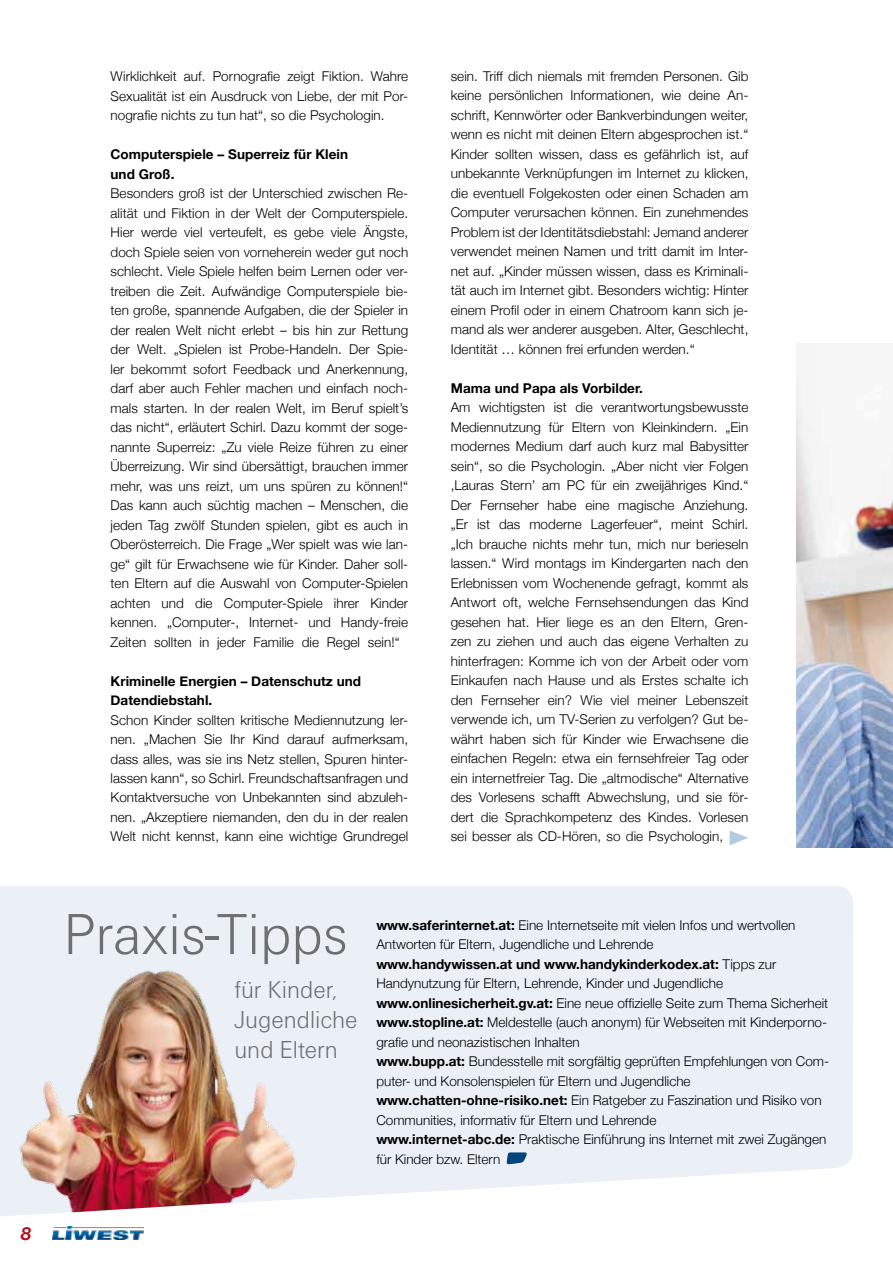
<style>
.page{position:relative;width:893px;height:1263px;background:#fff}
.page>*{position:absolute;margin:0;border:0;box-sizing:border-box;transform-origin:0 0}
.t1{font:300 60px "Unitus T";color:#6e6f70}
.t2{font:300 25.5px/30px "Unitus T";color:#6e6f70}
.t3{font:italic 700 18px "Helvetica Neue";color:#b50d18}
.t4{font:300 13.5px/19.5px "Helvetica Neue";color:#000;text-align:justify}
.t5{font:700 13.5px/19.5px "Helvetica Neue";letter-spacing:.005em;color:#000}
.s1{font-weight:700}
</style>
<div class="page">
<img style="left:797px;top:375px;width:96px;height:473px">
<div style="left:0;top:886px;width:853px;height:312px;background:#ebf0f7"></div>
<img style="left:52px;top:1226px;width:91px;height:14px">
<svg style="left:730px;top:830px;width:18px;height:15px"></svg>
<svg style="left:506px;top:1152px;width:22px;height:12px"></svg>
<img style="left:0;top:960px;width:319px;height:256px">
<h3 class="t3" style="left:21px;top:1222px;width:12px">8</h3>
<p class="t4" style="left:111px;top:66px;width:299px">Wirklichkeit auf. Pornografie zeigt Fiktion. Wahre Sexualität ist ein Ausdruck von Liebe, der mit Por&shy;nografie nichts zu tun hat“, so die Psychologin.</p>
<p class="t5" style="left:111px;top:144px;width:239px">Computerspiele – Superreiz für Klein und Groß.</p>
<p class="t4" style="left:111px;top:183px;width:299px">Besonders groß ist der Unterschied zwischen Re&shy;alität und Fiktion in der Welt der Computerspiele.<br>Hier werde viel verteufelt, es gebe viele Ängste, doch Spiele seien von vorneherein weder gut noch schlecht. Viele Spiele helfen beim Lernen oder ver&shy;treiben die Zeit. Aufwändige Computerspiele bie&shy;ten große, spannende Aufgaben, die der Spieler in der realen Welt nicht erlebt – bis hin zur Rettung der Welt. „Spielen ist Probe-Handeln. Der Spie&shy;ler bekommt sofort Feedback und Anerkennung, darf aber auch Fehler machen und einfach noch&shy;mals starten. In der realen Welt, im Beruf spielt’s das nicht“, erläutert Schirl. Dazu kommt der soge&shy;nannte Superreiz: „Zu viele Reize führen zu einer Überreizung. Wir sind übersättigt, brauchen immer mehr, was uns reizt, um uns spüren zu können!“ Das kann auch süchtig machen – Menschen, die jeden Tag zwölf Stunden spielen, gibt es auch in Oberösterreich. Die Frage „Wer spielt was wie lan&shy;ge“ gilt für Erwachsene wie für Kinder. Daher soll&shy;ten Eltern auf die Auswahl von Computer-Spielen achten und die Computer-Spiele ihrer Kinder kennen. „Computer-, Internet- und Handy-freie Zeiten sollten in jeder Familie die Regel sein!“</p>
<p class="t5" style="left:111px;top:671px;width:252px">Kriminelle Energien – Datenschutz und<br>Datendiebstahl.</p>
<p class="t4" style="left:111px;top:710px;width:299px">Schon Kinder sollten kritische Mediennutzung ler&shy;nen. „Machen Sie Ihr Kind darauf aufmerksam, dass alles, was sie ins Netz stellen, Spuren hinter&shy;lassen kann“, so Schirl. Freundschaftsanfragen und Kontaktversuche von Unbekannten sind abzuleh&shy;nen. „Akzeptiere niemanden, den du in der realen Welt nicht kennst, kann eine wichtige Grundregel</p>
<p class="t4" style="left:451px;top:66px;width:299px">sein. Triff dich niemals mit fremden Personen. Gib keine persönlichen Informationen, wie deine An&shy;schrift, Kennwörter oder Bankverbindungen weiter, wenn es nicht mit deinen Eltern abgesprochen ist.“ Kinder sollten wissen, dass es gefährlich ist, auf unbekannte Verknüpfungen im Internet zu klicken, die eventuell Folgekosten oder einen Schaden am Computer verursachen können. Ein zunehmendes Problem ist der Identitätsdiebstahl: Jemand anderer verwendet meinen Namen und tritt damit im Inter&shy;net auf. „Kinder müssen wissen, dass es Kriminali&shy;tät auch im Internet gibt. Besonders wichtig: Hinter einem Profil oder in einem Chatroom kann sich je&shy;mand als wer anderer ausgeben. Alter, Geschlecht, Identität … können frei erfunden werden.“</p>
<p class="t5" style="left:451px;top:378px;width:194px">Mama und Papa als Vorbilder.</p>
<p class="t4" style="left:451px;top:397px;width:299px">Am wichtigsten ist die verantwortungsbewusste Mediennutzung für Eltern von Kleinkindern. „Ein modernes Medium darf auch kurz mal Babysitter sein“, so die Psychologin. „Aber nicht vier Folgen ‚Lauras Stern’ am PC für ein zweijähriges Kind.“ Der Fernseher habe eine magische Anziehung. „Er ist das moderne Lagerfeuer“, meint Schirl. „Ich brauche nichts mehr tun, mich nur berieseln lassen.“ Wird montags im Kindergarten nach den Erlebnissen vom Wochenende gefragt, kommt als Antwort oft, welche Fernsehsendungen das Kind gesehen hat. Hier liege es an den Eltern, Gren&shy;zen zu ziehen und auch das eigene Verhalten zu hinterfragen: Komme ich von der Arbeit oder vom Einkaufen nach Hause und als Erstes schalte ich den Fernseher ein? Wie viel meiner Lebenszeit verwende ich, um TV-Serien zu verfolgen? Gut be&shy;währt haben sich für Kinder wie Erwachsene die einfachen Regeln: etwa ein fernsehfreier Tag oder ein internetfreier Tag. Die „altmodische“ Alternative des Vorlesens schafft Abwechslung, und sie för&shy;dert die Sprachkompetenz des Kindes. Vorlesen sei besser als CD-Hören, so die Psychologin,</p>
<h1 class="t1" style="left:64px;top:899px;width:285px">Praxis-Tipps</h1>
<h2 class="t2" style="left:234px;top:974px;width:125px">für Kinder,<br>Jugendliche und Eltern</h2>
<p class="t4" style="left:376px;top:915px;width:454px;text-align:left"><span class="s1">www.saferinternet.at:</span> Eine Internetseite mit vielen Infos und wertvollen Antworten für Eltern, Jugendliche und Lehrende<br><span class="s1">www.handywissen.at und www.handykinderkodex.at:</span> Tipps zur Handynutzung für Eltern, Lehrende, Kinder und Jugendliche <span class="s1">www.onlinesicherheit.gv.at:</span> Eine neue offizielle Seite zum Thema Sicherheit <span class="s1">www.stopline.at:</span> Meldestelle (auch anonym) für Webseiten mit Kinderporno&shy;grafie und neonazistischen Inhalten<br><span class="s1">www.bupp.at:</span> Bundesstelle mit sorgfältig geprüften Empfehlungen von Com&shy;puter- und Konsolenspielen für Eltern und Jugendliche <span class="s1">www.chatten-ohne-risiko.net:</span> Ein Ratgeber zu Faszination und Risiko von Communities, informativ für Eltern und Lehrende<br><span class="s1">www.internet-abc.de:</span> Praktische Einführung ins Internet mit zwei Zugängen für Kinder bzw. Eltern</p>
</div>
